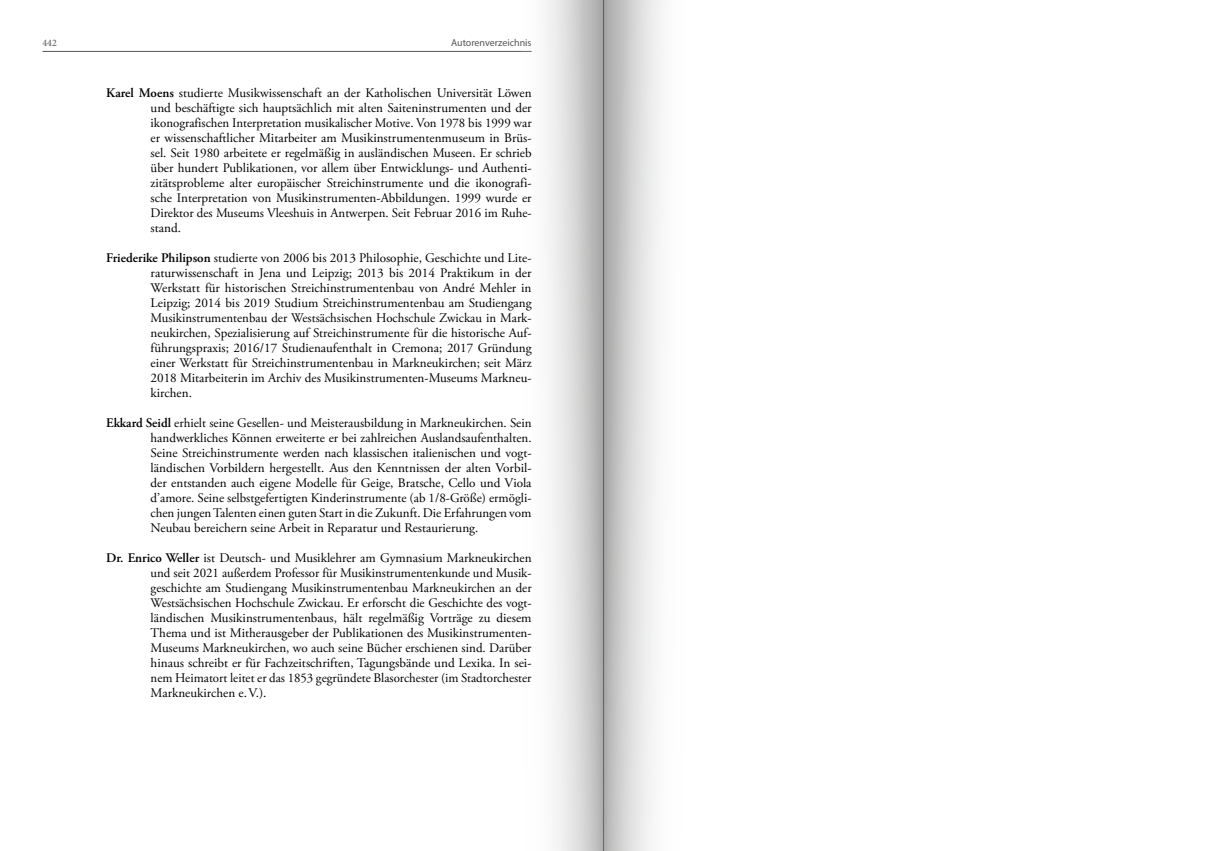
<style>
.page{position:relative;width:1205px;height:851px;background:#fff}
.page>*{position:absolute;margin:0;border:0;box-sizing:border-box;transform-origin:0 0}
.t1{font:13.12px/15px "Adobe Garamond Pro";color:#000;text-align:justify}
.t2{font:10px "Myriad Pro";color:#565656}
.t3{font:10px "Minion Pro";color:#565656}
.s1{font-weight:600}
</style>
<div class="page">
<hr style="left:43px;top:51px;width:488px;height:1px;background:#565656">
<svg style="left:603px;top:0;width:59px;height:850px"></svg>
<svg style="left:522px;top:0;width:81px;height:850px"></svg>
<p class="t3" style="left:43px;top:36px;width:16px">442</p>
<p class="t2" style="left:451px;top:37px;width:82px">Autorenverzeichnis</p>
<p class="t1" style="left:151px;top:85px;width:382px;text-align:left;text-indent:-44px"><span class="s1">Karel Moens</span> studierte Musikwissenschaft an der Katholischen Universität Löwen und beschäftigte sich hauptsächlich mit alten Saiteninstrumenten und der ikonografischen Interpretation musikalischer Motive. Von 1978 bis 1999 war er wissenschaftlicher Mitarbeiter am Musikinstrumentenmuseum in Brüs‑ sel. Seit 1980 arbeitete er regelmäßig in ausländischen Museen. Er schrieb über hundert Publikationen, vor allem über Entwicklungs- und Authenti&shy;zitätsprobleme alter europäischer Streichinstrumente und die ikonografi&shy;sche Interpretation von Musikinstrumenten-Abbildungen. 1999 wurde er Direktor des Museums Vleeshuis in Antwerpen. Seit Februar 2016 im Ruhe-‑ stand.</p>
<p class="t1" style="left:151px;top:250px;width:382px;text-indent:-44px"><span class="s1">Friederike Philipson</span> studierte von 2006 bis 2013 Philosophie, Geschichte und Lite‑ raturwissenschaft in Jena und Leipzig; 2013 bis 2014 Praktikum in der Werkstatt für historischen Streichinstrumentenbau von André Mehler in Leipzig; 2014 bis 2019 Studium Streichinstrumentenbau am Studiengang Musikinstrumentenbau der Westsächsischen Hochschule Zwickau in Mark‑ neukirchen, Spezialisierung auf Streichinstrumente für die historische Auf‑ führungspraxis; 2016/17 Studienaufenthalt in Cremona; 2017 Gründung einer Werkstatt für Streichinstrumentenbau in Markneukirchen; seit März 2018 Mitarbeiterin im Archiv des Musikinstrumenten-Museums Markneu‑ kirchen.</p>
<p class="t1" style="left:151px;top:415px;width:382px;text-indent:-44px"><span class="s1">Ekkard Seidl</span> erhielt seine Gesellen- und Meisterausbildung in Markneukirchen. Sein handwerkliches Können erweiterte er bei zahlreichen Auslandsaufenthalten.<br>Seine Streichinstrumente werden nach klassischen italienischen und vogt&shy;ländischen Vorbildern hergestellt. Aus den Kenntnissen der alten Vorbil‑ der entstanden auch eigene Modelle für Geige, Bratsche, Cello und Viola d’amore. Seine selbstgefertigten Kinderinstrumente (ab 1/8-Größe) ermögli&shy;chen jungen Talenten einen guten Start in die Zukunft. Die Erfahrungen vom Neubau bereichern seine Arbeit in Reparatur und Restaurierung.</p>
<p class="t1" style="left:151px;top:550px;width:382px;text-indent:-44px"><span class="s1">Dr. Enrico Weller</span> ist Deutsch- und Musiklehrer am Gymnasium Markneukirchen und seit 2021 außerdem Professor für Musikinstrumentenkunde und Musik&shy;geschichte am Studiengang Musikinstrumentenbau Markneukirchen an der Westsächsischen Hochschule Zwickau. Er erforscht die Geschichte des vogt&shy;ländischen Musikinstrumentenbaus, hält regelmäßig Vorträge zu diesem Thema und ist Mitherausgeber der Publikationen des Musikinstrumenten-Museums Markneukirchen, wo auch seine Bücher erschienen sind. Darüber hinaus schreibt er für Fachzeitschriften, Tagungsbände und Lexika. In sei‑ nem Heimatort leitet er das 1853 gegründete Blasorchester (im Stadtorchester Markneukirchen e.V.).</p>
</div>
